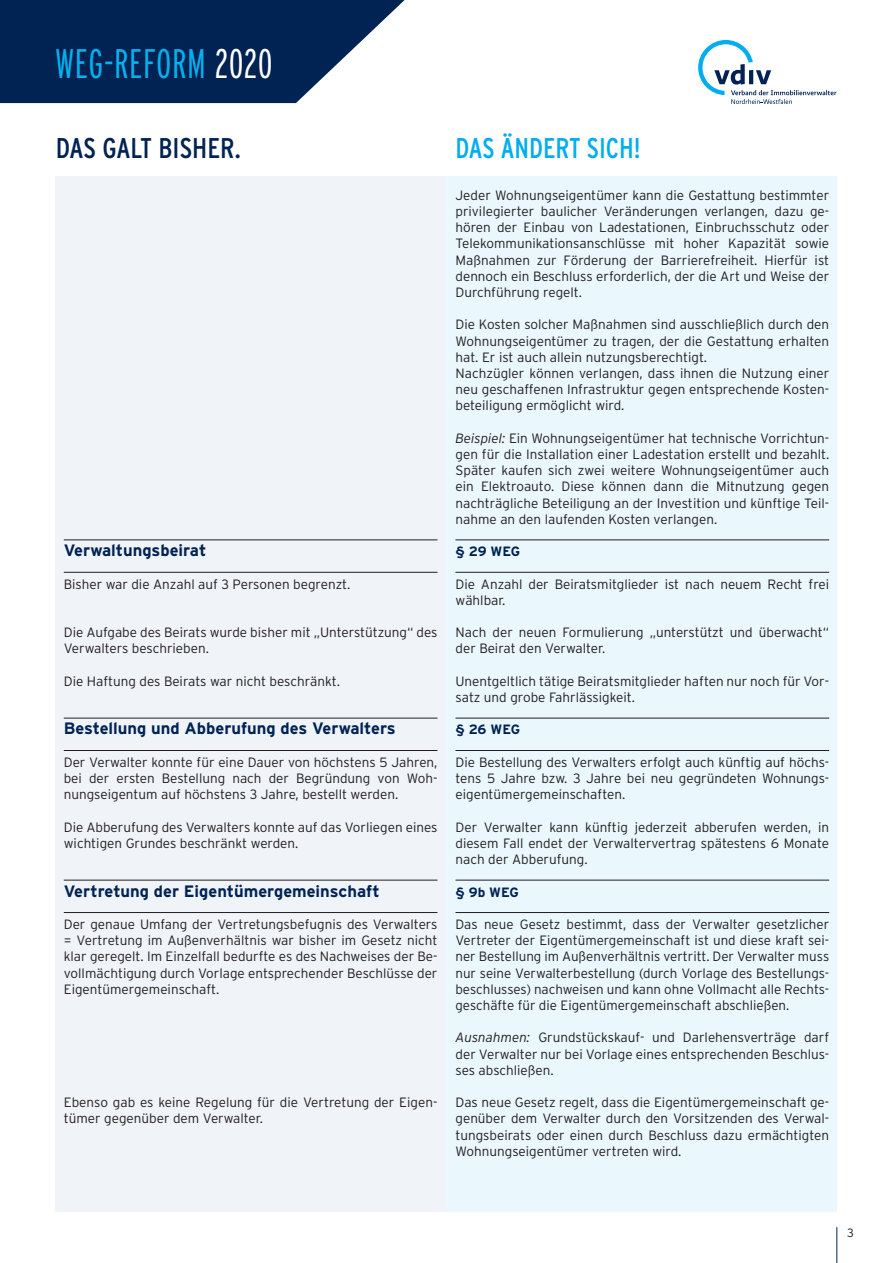
<style>
.page{position:relative;width:893px;height:1263px;background:#fff}
.page>*{position:absolute;margin:0;border:0;box-sizing:border-box;transform-origin:0 0}
.t1{font:300 extra-condensed 41.25px "Interstate";letter-spacing:.015em;color:#00b3ef}
.t2{font:condensed 28.5px "Interstate";color:#002354}
.t3{font:condensed 28.5px "Interstate";color:#00aeef}
.t4{font:700 16.5px "Interstate";color:#002354}
.t5{font:300 13.5px/16.2px "Interstate";color:#231f20;text-align:justify}
.t6{font:700 13.5px "Interstate";letter-spacing:-.025em;color:#002354}
.t7{font:300 12px "Interstate";color:#231f20}
.s1{color:#fff}
.s2{font-style:italic}
</style>
<div class="page">
<div style="left:55px;top:176px;width:392px;height:1036px;background:#f0f3f7"></div>
<div style="left:446px;top:176px;width:391px;height:1036px;background:#eaf7fd"></div>
<svg style="left:698px;top:40px;width:138px;height:64px"></svg>
<hr style="left:837px;top:1227px;width:1px;height:36px;background:#002354">
<svg style="left:0;top:0;width:405px;height:103px;fill:#002354"></svg>
<hr style="left:64px;top:540px;width:373px;height:1px;background:#231f20">
<hr style="left:64px;top:572px;width:373px;height:1px;background:#231f20">
<hr style="left:64px;top:718px;width:373px;height:1px;background:#231f20">
<hr style="left:64px;top:750px;width:373px;height:1px;background:#231f20">
<hr style="left:64px;top:880px;width:373px;height:1px;background:#231f20">
<hr style="left:64px;top:912px;width:373px;height:1px;background:#231f20">
<hr style="left:455px;top:540px;width:374px;height:1px;background:#231f20">
<hr style="left:455px;top:572px;width:374px;height:1px;background:#231f20">
<hr style="left:455px;top:718px;width:374px;height:1px;background:#231f20">
<hr style="left:455px;top:750px;width:374px;height:1px;background:#231f20">
<hr style="left:455px;top:880px;width:374px;height:1px;background:#231f20">
<hr style="left:455px;top:912px;width:374px;height:1px;background:#231f20">
<h1 class="t1" style="left:56px;top:41px;width:219px">WEG-REFORM <span class="s1">2020</span></h1>
<h2 class="t2" style="left:56px;top:133px;width:187px">DAS GALT BISHER.</h2>
<h2 class="t3" style="left:455px;top:133px;width:187px">DAS ÄNDERT SICH!</h2>
<p class="t4" style="left:64px;top:541px;width:144px">Verwaltungsbeirat</p>
<p class="t5" style="left:64px;top:576px;width:288px">Bisher war die Anzahl auf 3 Personen begrenzt.</p>
<p class="t5" style="left:64px;top:624px;width:375px">Die Aufgabe des Beirats wurde bisher mit „Unterstützung“ des<br>Verwalters beschrieben.</p>
<p class="t5" style="left:64px;top:673px;width:278px">Die Haftung des Beirats war nicht beschränkt.</p>
<p class="t4" style="left:64px;top:719px;width:333px">Bestellung und Abberufung des Verwalters</p>
<p class="t5" style="left:64px;top:754px;width:375px">Der Verwalter konnte für eine Dauer von höchstens 5 Jahren, bei der ersten Bestellung nach der Begründung von Woh&shy;nungseigentum auf höchstens 3 Jahre, bestellt werden.</p>
<p class="t5" style="left:64px;top:819px;width:375px">Die Abberufung des Verwalters konnte auf das Vorliegen eines wichtigen Grundes beschränkt werden.</p>
<p class="t4" style="left:64px;top:881px;width:317px">Vertretung der Eigentümergemeinschaft</p>
<p class="t5" style="left:64px;top:916px;width:375px">Der genaue Umfang der Vertretungsbefugnis des Verwalters = Vertretung im Außenverhältnis war bisher im Gesetz nicht klar geregelt. Im Einzelfall bedurfte es des Nachweises der Be&shy;vollmächtigung durch Vorlage entsprechender Beschlüsse der Eigentümergemeinschaft.</p>
<p class="t5" style="left:64px;top:1094px;width:375px">Ebenso gab es keine Regelung für die Vertretung der Eigen&shy;tümer gegenüber dem Verwalter.</p>
<p class="t5" style="left:455px;top:187px;width:375px">Jeder Wohnungseigentümer kann die Gestattung bestimmter privilegierter baulicher Veränderungen verlangen, dazu ge&shy;hören der Einbau von Ladestationen, Einbruchsschutz oder Telekommunikationsanschlüsse mit hoher Kapazität sowie Maßnahmen zur Förderung der Barrierefreiheit. Hierfür ist dennoch ein Beschluss erforderlich, der die Art und Weise der Durchführung regelt.</p>
<p class="t5" style="left:455px;top:316px;width:375px;text-align:left">Die Kosten solcher Maßnahmen sind ausschließlich durch den Wohnungseigentümer zu tragen, der die Gestattung erhalten hat. Er ist auch allein nutzungsberechtigt.<br>Nachzügler können verlangen, dass ihnen die Nutzung einer neu geschaffenen Infrastruktur gegen entsprechende Kosten&shy;beteiligung ermöglicht wird.</p>
<p class="t5" style="left:455px;top:430px;width:375px"><span class="s2">Beispiel:</span> Ein Wohnungseigentümer hat technische Vorrichtun&shy;gen für die Installation einer Ladestation erstellt und bezahlt.<br>Später kaufen sich zwei weitere Wohnungseigentümer auch ein Elektroauto. Diese können dann die Mitnutzung gegen nachträgliche Beteiligung an der Investition und künftige Teil&shy;nahme an den laufenden Kosten verlangen.</p>
<p class="t6" style="left:455px;top:544px;width:66px">§ 29 WEG</p>
<p class="t5" style="left:455px;top:576px;width:375px">Die Anzahl der Beiratsmitglieder ist nach neuem Recht frei wählbar.</p>
<p class="t5" style="left:455px;top:624px;width:375px">Nach der neuen Formulierung „unterstützt und überwacht“ der Beirat den Verwalter.</p>
<p class="t5" style="left:455px;top:673px;width:375px">Unentgeltlich tätige Beiratsmitglieder haften nur noch für Vor&shy;satz und grobe Fahrlässigkeit.</p>
<p class="t6" style="left:455px;top:722px;width:66px">§ 26 WEG</p>
<p class="t5" style="left:455px;top:754px;width:375px">Die Bestellung des Verwalters erfolgt auch künftig auf höchs&shy;tens 5 Jahre bzw. 3 Jahre bei neu gegründeten Wohnungs&shy;eigentümergemeinschaften.</p>
<p class="t5" style="left:455px;top:819px;width:375px">Der Verwalter kann künftig jederzeit abberufen werden, in diesem Fall endet der Verwaltervertrag spätestens 6 Monate nach der Abberufung.</p>
<p class="t6" style="left:455px;top:884px;width:65px">§ 9b WEG</p>
<p class="t5" style="left:455px;top:916px;width:375px">Das neue Gesetz bestimmt, dass der Verwalter gesetzlicher Vertreter der Eigentümergemeinschaft ist und diese kraft sei&shy;ner Bestellung im Außenverhältnis vertritt. Der Verwalter muss nur seine Verwalterbestellung (durch Vorlage des Bestellungs&shy;beschlusses) nachweisen und kann ohne Vollmacht alle Rechts&shy;geschäfte für die Eigentümergemeinschaft abschließen.</p>
<p class="t5" style="left:455px;top:1029px;width:375px"><span class="s2">Ausnahmen:</span> Grundstückskauf- und Darlehensverträge darf der Verwalter nur bei Vorlage eines entsprechenden Beschlus&shy;ses abschließen.</p>
<p class="t5" style="left:455px;top:1094px;width:375px">Das neue Gesetz regelt, dass die Eigentümergemeinschaft ge&shy;genüber dem Verwalter durch den Vorsitzenden des Verwal&shy;tungsbeirats oder einen durch Beschluss dazu ermächtigten Wohnungseigentümer vertreten wird.</p>
<p class="t7" style="left:847px;top:1226px;width:8px">3</p>
</div>
